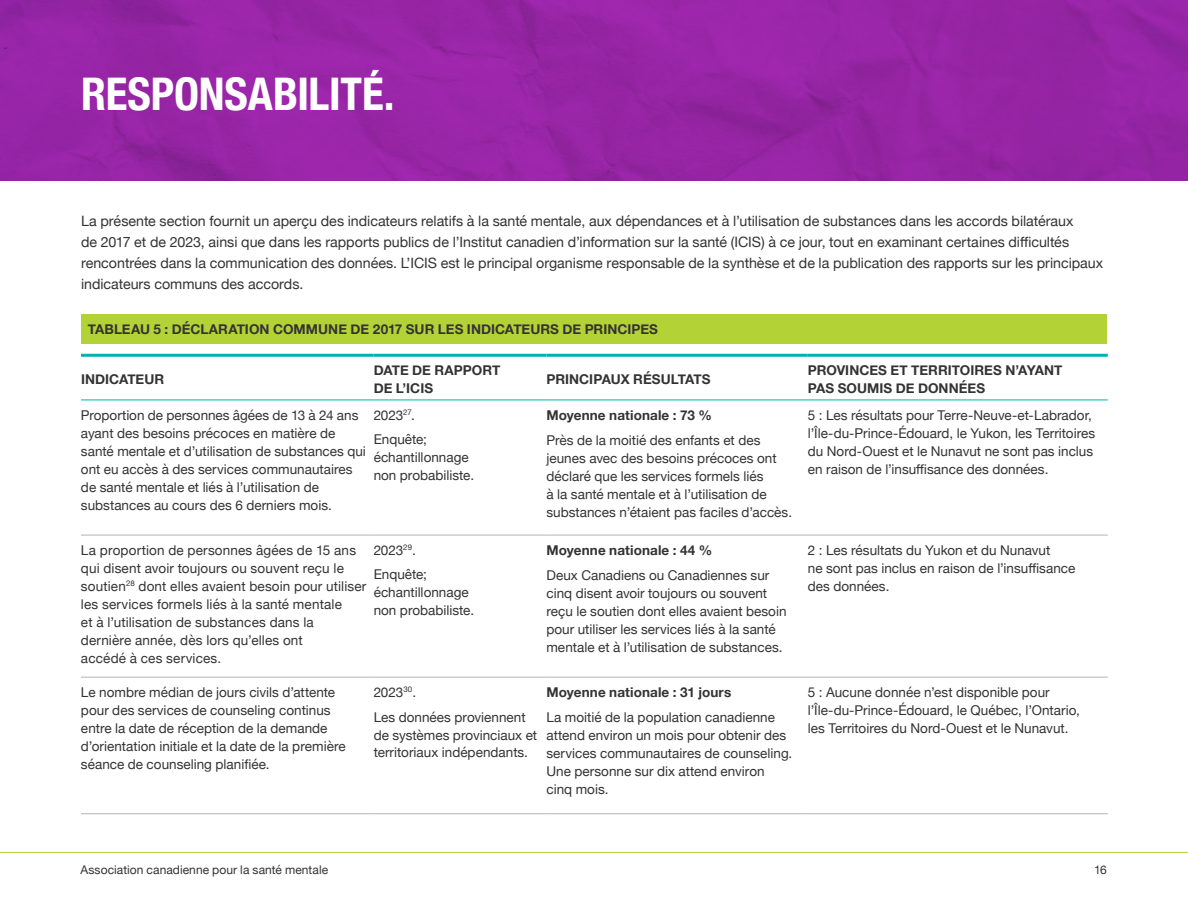
<style>
.page{position:relative;width:1188px;height:918px;background:#fff}
.page>*{position:absolute;margin:0;border:0;box-sizing:border-box;transform-origin:0 0}
.t1{font:700 condensed 45px "Helvetica Neue";letter-spacing:-.005em;color:#fff}
.t2{font:14.25px/21.1px "Helvetica Neue";color:#333}
.t3{font:13.5px/18px "Helvetica Neue";color:#333}
.t4{font:700 13.5px/18px "Helvetica Neue";letter-spacing:.005em;color:#333}
.t5{font:12px "Helvetica Neue";letter-spacing:.005em;color:#333}
</style>
<div class="page">
<hr style="left:0;top:852px;width:1188px;height:1px;background:#b2d234">
<div style="left:0;top:0;width:1188px;height:180px;background:#9725a6"></div>
<div style="left:81px;top:314px;width:1026px;height:30px;background:#b3d235"></div>
<hr style="left:81px;top:535px;width:293px;height:1px;background:#b1b4b6">
<hr style="left:374px;top:535px;width:172px;height:1px;background:#b1b4b6">
<hr style="left:546px;top:535px;width:262px;height:1px;background:#b1b4b6">
<hr style="left:808px;top:535px;width:300px;height:1px;background:#b1b4b6">
<hr style="left:81px;top:677px;width:293px;height:1px;background:#b1b4b6">
<hr style="left:374px;top:677px;width:172px;height:1px;background:#b1b4b6">
<hr style="left:546px;top:677px;width:262px;height:1px;background:#b1b4b6">
<hr style="left:808px;top:677px;width:300px;height:1px;background:#b1b4b6">
<hr style="left:81px;top:814px;width:293px;height:1px;background:#b1b4b6">
<hr style="left:374px;top:814px;width:172px;height:1px;background:#b1b4b6">
<hr style="left:546px;top:814px;width:262px;height:1px;background:#b1b4b6">
<hr style="left:808px;top:814px;width:300px;height:1px;background:#b1b4b6">
<hr style="left:81px;top:354px;width:293px;height:3px;background:#00b1b0">
<hr style="left:374px;top:354px;width:172px;height:3px;background:#00b1b0">
<hr style="left:546px;top:354px;width:262px;height:3px;background:#00b1b0">
<hr style="left:808px;top:354px;width:300px;height:3px;background:#00b1b0">
<hr style="left:81px;top:400px;width:293px;height:1px;background:#00b1b0">
<hr style="left:374px;top:400px;width:172px;height:1px;background:#00b1b0">
<hr style="left:546px;top:400px;width:262px;height:1px;background:#00b1b0">
<hr style="left:808px;top:400px;width:300px;height:1px;background:#00b1b0">
<h1 class="t1" style="left:81px;top:57px;width:315px">RESPONSABILITÉ.</h1>
<p class="t2" style="left:81px;top:211px;width:1024px">La présente section fournit un aperçu des indicateurs relatifs à la santé mentale, aux dépendances et à l’utilisation de substances dans les accords bilatéraux<br>de 2017 et de 2023, ainsi que dans les rapports publics de l’Institut canadien d’information sur la santé (ICIS) à ce jour, tout en examinant certaines difficultés rencontrées dans la communication des données. L’ICIS est le principal organisme responsable de la synthèse et de la publication des rapports sur les principaux indicateurs communs des accords.</p>
<p class="t4" style="left:88px;top:321px;width:572px">TABLEAU 5 : DÉCLARATION COMMUNE DE 2017 SUR LES INDICATEURS DE PRINCIPES</p>
<p class="t4" style="left:81px;top:371px;width:85px">INDICATEUR</p>
<p class="t4" style="left:374px;top:362px;width:128px">DATE DE RAPPORT<br>DE L’ICIS</p>
<p class="t4" style="left:546px;top:371px;width:166px">PRINCIPAUX RÉSULTATS</p>
<p class="t4" style="left:808px;top:362px;width:256px">PROVINCES ET TERRITOIRES N’AYANT<br>PAS SOUMIS DE DONNÉES</p>
<p class="t3" style="left:81px;top:407px;width:286px">Proportion de personnes âgées de 13 à 24 ans ayant des besoins précoces en matière de santé mentale et d’utilisation de substances qui ont eu accès à des services communautaires de santé mentale et liés à l’utilisation de substances au cours des 6 derniers mois.</p>
<p class="t3" style="left:374px;top:403px;width:55px;line-height:24.8px">2023<sup>27</sup>.<br>Enquête;</p>
<p class="t3" style="left:808px;top:407px;width:289px">5 : Les résultats pour Terre-Neuve-et-Labrador, l’Île-du-Prince-Édouard, le Yukon, les Territoires du Nord-Ouest et le Nunavut ne sont pas inclus en raison de l’insuffisance des données.</p>
<p class="t4" style="left:546px;top:407px;width:167px">Moyenne nationale : 73 %</p>
<p class="t3" style="left:546px;top:432px;width:247px">Près de la moitié des enfants et des jeunes avec des besoins précoces ont déclaré que les services formels liés<br>à la santé mentale et à l’utilisation de substances n’étaient pas faciles d’accès.</p>
<p class="t3" style="left:374px;top:449px;width:102px">échantillonnage non probabiliste.</p>
<p class="t3" style="left:81px;top:542px;width:287px">La proportion de personnes âgées de 15 ans qui disent avoir toujours ou souvent reçu le soutien<sup>28</sup> dont elles avaient besoin pour utiliser les services formels liés à la santé mentale<br>et à l’utilisation de substances dans la dernière année, dès lors qu’elles ont<br>accédé à ces services.</p>
<p class="t3" style="left:374px;top:538px;width:55px;line-height:24.8px">2023<sup>29</sup>.<br>Enquête;</p>
<p class="t3" style="left:374px;top:584px;width:102px">échantillonnage non probabiliste.</p>
<p class="t3" style="left:81px;top:684px;width:266px">Le nombre médian de jours civils d’attente pour des services de counseling continus entre la date de réception de la demande d’orientation initiale et la date de la première séance de counseling planifiée.</p>
<p class="t3" style="left:374px;top:680px;width:154px;line-height:24.8px">2023<sup>30</sup>.<br>Les données proviennent</p>
<p class="t3" style="left:374px;top:726px;width:165px">de systèmes provinciaux et territoriaux indépendants.</p>
<p class="t4" style="left:546px;top:542px;width:167px">Moyenne nationale : 44 %</p>
<p class="t3" style="left:546px;top:567px;width:242px">Deux Canadiens ou Canadiennes sur cinq disent avoir toujours ou souvent reçu le soutien dont elles avaient besoin pour utiliser les services liés à la santé mentale et à l’utilisation de substances.</p>
<p class="t4" style="left:546px;top:684px;width:186px">Moyenne nationale : 31 jours</p>
<p class="t3" style="left:546px;top:709px;width:247px">La moitié de la population canadienne attend environ un mois pour obtenir des services communautaires de counseling.<br>Une personne sur dix attend environ cinq mois.</p>
<p class="t3" style="left:808px;top:542px;width:269px">2 : Les résultats du Yukon et du Nunavut<br>ne sont pas inclus en raison de l’insuffisance des données.</p>
<p class="t3" style="left:808px;top:684px;width:274px">5 : Aucune donnée n’est disponible pour l’Île-du-Prince-Édouard, le Québec, l’Ontario, les Territoires du Nord-Ouest et le Nunavut.</p>
<p class="t5" style="left:81px;top:861px;width:249px">Association canadienne pour la santé mentale</p>
<p class="t5" style="left:1094px;top:861px;width:14px">16</p>
</div>
